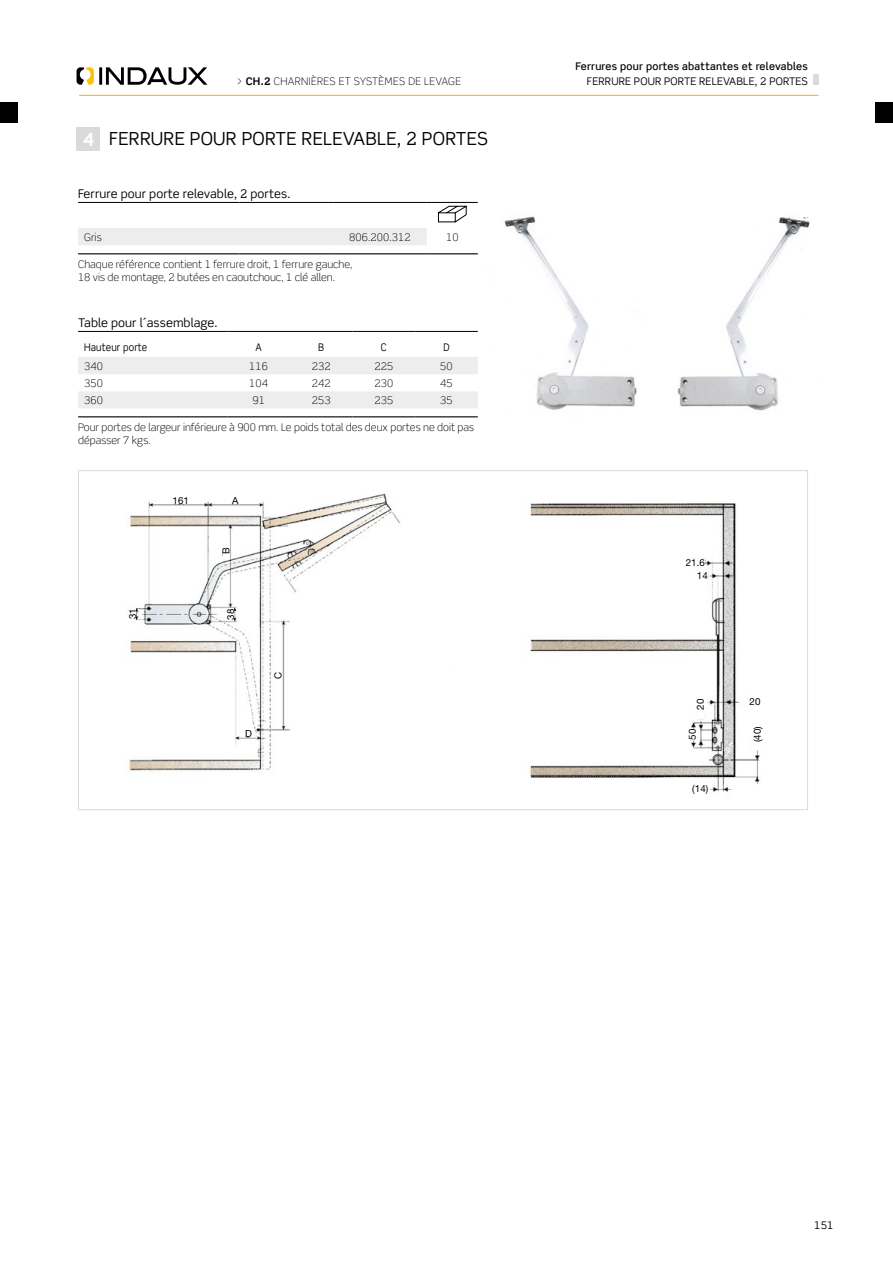
<style>
.page{position:relative;width:893px;height:1263px;background:#fff}
.page>*{position:absolute;margin:0;border:0;box-sizing:border-box;transform-origin:0 0}
.t1{font:18px "Scene Pro";letter-spacing:.01em;color:#000}
.t2{font:700 18px "Scene Pro";color:#fff}
.t3{font:12px "Scene Pro";letter-spacing:.005em;color:#000}
.t4{font:300 10.5px/13.5px "Scene Pro";color:#000}
.t5{font:300 10.5px "Scene Pro";letter-spacing:.01em;color:#000}
.t6{font:500 10.5px "Scene Pro";letter-spacing:.02em;color:#000}
.t7{font:10.5px "Scene Pro";letter-spacing:.01em;color:#000}
.t8{font:300 10.5px "Scene Pro";letter-spacing:.03em;color:#000}
.t9{font:10.5px "Scene Pro";letter-spacing:.01em;color:#000;scale:.9 1}
.t10{font:9.75px/13.4px "Helvetica Neue LT Std";letter-spacing:.01em;color:#000}
.s1{font-weight:700}
</style>
<div class="page">
<hr style="left:79px;top:95px;width:740px;height:1px;background:#fdc300">
<svg style="left:77px;top:67px;width:130px;height:18px"></svg>
<div style="left:813px;top:74px;width:6px;height:11px;background:#dadada"></div>
<div style="left:77px;top:127px;width:23px;height:24px;background:#dadada"></div>
<div style="left:78px;top:229px;width:349px;height:16px;background:#ededed"></div>
<hr style="left:78px;top:202px;width:162px;height:1px;background:#000">
<hr style="left:240px;top:202px;width:93px;height:1px;background:#000">
<hr style="left:333px;top:202px;width:94px;height:1px;background:#000">
<hr style="left:427px;top:202px;width:51px;height:1px;background:#000">
<hr style="left:78px;top:253px;width:162px;height:1px;background:#000">
<hr style="left:240px;top:253px;width:93px;height:1px;background:#000">
<hr style="left:333px;top:253px;width:94px;height:1px;background:#000">
<hr style="left:427px;top:253px;width:51px;height:1px;background:#000">
<hr style="left:78px;top:228px;width:162px;height:1px;background:#ededed">
<hr style="left:240px;top:228px;width:93px;height:1px;background:#ededed">
<hr style="left:333px;top:228px;width:94px;height:1px;background:#ededed">
<svg style="left:438px;top:206px;width:29px;height:16px"></svg>
<svg style="left:78px;top:358px;width:400px;height:50px"></svg>
<hr style="left:78px;top:331px;width:149px;height:1px;background:#000">
<hr style="left:227px;top:331px;width:63px;height:1px;background:#000">
<hr style="left:290px;top:331px;width:63px;height:1px;background:#000">
<hr style="left:353px;top:331px;width:62px;height:1px;background:#000">
<hr style="left:415px;top:331px;width:63px;height:1px;background:#000">
<hr style="left:78px;top:357px;width:149px;height:1px;background:#ededed">
<hr style="left:227px;top:357px;width:63px;height:1px;background:#ededed">
<hr style="left:290px;top:357px;width:63px;height:1px;background:#ededed">
<hr style="left:353px;top:357px;width:62px;height:1px;background:#ededed">
<hr style="left:415px;top:357px;width:63px;height:1px;background:#ededed">
<hr style="left:78px;top:416px;width:149px;height:1px;background:#000">
<hr style="left:227px;top:416px;width:63px;height:1px;background:#000">
<hr style="left:290px;top:416px;width:63px;height:1px;background:#000">
<hr style="left:353px;top:416px;width:62px;height:1px;background:#000">
<hr style="left:415px;top:416px;width:63px;height:1px;background:#000">
<img style="left:504px;top:216px;width:306px;height:195px">
<img style="left:128px;top:493px;width:632px;height:299px">
<div style="left:173px;top:497px;width:16px;height:7px;background:#fff"></div>
<div style="left:227px;top:497px;width:17px;height:7px;background:#fff"></div>
<div style="left:223px;top:542px;width:6px;height:16px;background:#fff"></div>
<div style="left:129px;top:607px;width:7px;height:13px;background:#fff"></div>
<div style="left:227px;top:608px;width:7px;height:13px;background:#fff"></div>
<div style="left:274px;top:669px;width:7px;height:12px;background:#fff"></div>
<div style="left:242px;top:730px;width:13px;height:7px;background:#fff"></div>
<div style="left:677px;top:559px;width:28px;height:7px;background:#fff"></div>
<div style="left:680px;top:572px;width:28px;height:7px;background:#fff"></div>
<div style="left:741px;top:697px;width:28px;height:7px;background:#fff"></div>
<div style="left:692px;top:785px;width:16px;height:11px;background:#fff"></div>
<div style="left:697px;top:690px;width:7px;height:28px;background:#fff"></div>
<div style="left:689px;top:729px;width:7px;height:11px;background:#fff"></div>
<div style="left:754px;top:720px;width:8px;height:28px;background:#fff"></div>
<div style="left:875px;top:102px;width:18px;height:20px;background:#000"></div>
<div style="left:0;top:102px;width:18px;height:20px;background:#000"></div>
<p class="t8" style="left:236px;top:75px;width:226px">&gt; <span class="s1">CH.2</span> CHARNIÈRES ET SYSTÈMES DE LEVAGE</p>
<h1 class="t2" style="left:83px;top:128px;width:13px">4</h1>
<h1 class="t1" style="left:109px;top:128px;width:380px">FERRURE POUR PORTE RELEVABLE, 2 PORTES</h1>
<p class="t3" style="left:78px;top:186px;width:214px">Ferrure pour porte relevable, 2 portes.</p>
<p class="t4" style="left:84px;top:230px;width:19px">Gris</p>
<p class="t4" style="left:78px;top:257px;width:276px">Chaque référence contient 1 ferrure droit, 1 ferrure gauche,<br>18 vis de montage, 2 butées en caoutchouc, 1 clé allen.</p>
<p class="t3" style="left:78px;top:315px;width:141px">Table pour l´assemblage.</p>
<p class="t9" style="left:84px;top:341px;width:72px">Hauteur porte</p>
<p class="t5" style="left:349px;top:231px;width:63px">806.200.312</p>
<p class="t5" style="left:446px;top:231px;width:14px">10</p>
<p class="t9" style="left:255px;top:341px;width:9px">A</p>
<p class="t9" style="left:318px;top:341px;width:8px">B</p>
<p class="t9" style="left:381px;top:341px;width:8px">C</p>
<p class="t9" style="left:443px;top:341px;width:8px">D</p>
<p class="t5" style="left:84px;top:360px;width:20px">340</p>
<p class="t5" style="left:249px;top:360px;width:20px">116</p>
<p class="t5" style="left:312px;top:360px;width:20px">232</p>
<p class="t5" style="left:374px;top:360px;width:20px">225</p>
<p class="t5" style="left:440px;top:360px;width:14px">50</p>
<p class="t5" style="left:84px;top:377px;width:20px">350</p>
<p class="t5" style="left:249px;top:377px;width:20px">104</p>
<p class="t5" style="left:312px;top:377px;width:20px">242</p>
<p class="t5" style="left:374px;top:377px;width:20px">230</p>
<p class="t5" style="left:440px;top:377px;width:14px">45</p>
<p class="t5" style="left:84px;top:394px;width:20px">360</p>
<p class="t5" style="left:252px;top:394px;width:14px">91</p>
<p class="t5" style="left:312px;top:394px;width:20px">253</p>
<p class="t5" style="left:374px;top:394px;width:20px">235</p>
<p class="t5" style="left:440px;top:394px;width:14px">35</p>
<p class="t4" style="left:78px;top:420px;width:398px">Pour portes de largeur inférieure à 900 mm. Le poids total des deux portes ne doit pas dépasser 7 kgs.</p>
<p class="t10" style="left:173px;top:494px;width:18px">161</p>
<p class="t10" style="left:232px;top:494px;width:8px">A</p>
<p class="t10" style="left:219px;top:553px;width:8px;rotate:-90deg">B</p>
<p class="t10" style="left:126px;top:619px;width:12px;rotate:-90deg">31</p>
<p class="t10" style="left:224px;top:620px;width:12px;rotate:-90deg">38</p>
<p class="t10" style="left:245px;top:726px;width:8px">D</p>
<p class="t10" style="left:271px;top:679px;width:9px;rotate:-90deg">C</p>
<p class="t6" style="left:575px;top:60px;width:234px">Ferrures pour portes abattantes et relevables</p>
<p class="t7" style="left:587px;top:74px;width:223px">FERRURE POUR PORTE RELEVABLE, 2 PORTES</p>
<p class="t10" style="left:697px;top:555px;width:12px;text-indent:-11px">21.6<br>14</p>
<p class="t10" style="left:694px;top:710px;width:12px;rotate:-90deg">20</p>
<p class="t10" style="left:750px;top:694px;width:12px">20</p>
<p class="t10" style="left:685px;top:740px;width:12px;rotate:-90deg">50</p>
<p class="t10" style="left:750px;top:742px;width:18px;rotate:-90deg">(40)</p>
<p class="t10" style="left:692px;top:782px;width:18px">(14)</p>
<p class="t7" style="left:814px;top:1219px;width:21px">151</p>
</div>
